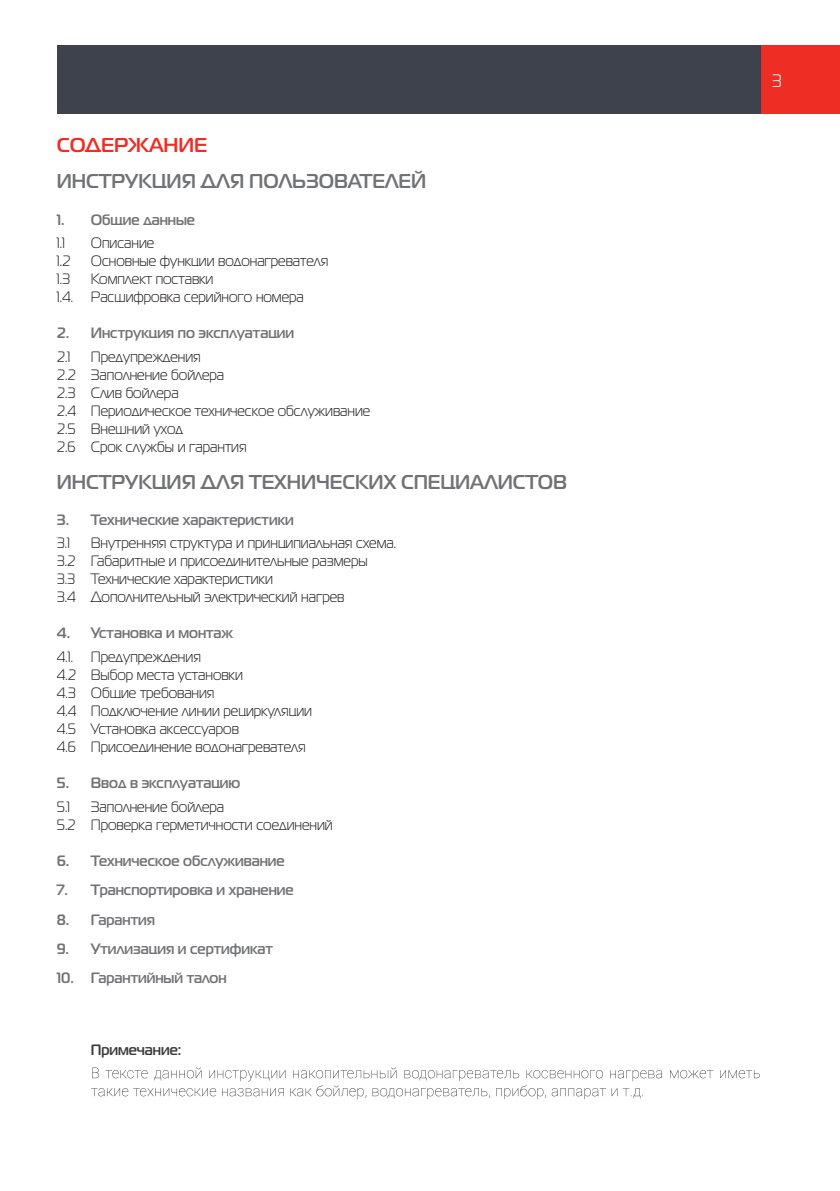
<style>
.page{position:relative;width:840px;height:1191px;background:#fff}
.page>*{position:absolute;margin:0;border:0;box-sizing:border-box;transform-origin:0 0}
.t1{font:700 20px "Magistral C";color:#717275;scale:.96 1}
.t2{font:700 20px "Magistral C";color:#ee2d24}
.t3{font:18px "Magistral C";color:#fff}
.t4{font:15px/18px "Magistral C";color:#231f20;scale:.96 1}
.t5{font:700 15px "Magistral C";color:#717275;scale:.96 1}
.t6{font:700 15px "Magistral C";color:#3b3a3c;scale:.96 1}
</style>
<div class="page">
<div style="left:748px;top:45px;width:91px;height:68px;background:#ee2d24"></div>
<div style="left:57px;top:45px;width:703px;height:68px;background:#3e424c"></div>
<svg style="left:91px;top:1067px;width:668px;height:32px"></svg>
<h1 class="t2" style="left:57px;top:135px;width:152px">СОДЕРЖАНИЕ</h1>
<h1 class="t1" style="left:57px;top:171px;width:386px">ИНСТРУКЦИЯ ДЛЯ ПОЛЬЗОВАТЕЛЕЙ</h1>
<p class="t5" style="left:57px;top:212px;width:145px">1. Общие данные</p>
<p class="t4" style="left:57px;top:234px;width:10px">1.1</p>
<p class="t4" style="left:91px;top:234px;width:68px">Описание</p>
<p class="t4" style="left:57px;top:252px;width:16px">1.2</p>
<p class="t4" style="left:91px;top:252px;width:249px">Основные функции водонагревателя</p>
<p class="t4" style="left:57px;top:270px;width:15px">1.3</p>
<p class="t4" style="left:57px;top:270px;width:259px;text-indent:34px">Комплект поставки<br>1.4. Расшифровка серийного номера</p>
<p class="t5" style="left:57px;top:325px;width:249px">2. Инструкция по эксплуатации</p>
<p class="t4" style="left:57px;top:348px;width:16px">2.1</p>
<p class="t4" style="left:57px;top:348px;width:328px;text-indent:34px">Предупреждения<br>2.2 Заполнение бойлера<br>2.3 Слив бойлера<br>2.4 Периодическое техническое обслуживание<br>2.5 Внешний уход<br>2.6 Срок службы и гарантия</p>
<h1 class="t1" style="left:57px;top:471px;width:532px">ИНСТРУКЦИЯ ДЛЯ ТЕХНИЧЕСКИХ СПЕЦИАЛИСТОВ</h1>
<p class="t5" style="left:57px;top:512px;width:248px">3. Технические характеристики</p>
<p class="t4" style="left:57px;top:534px;width:15px">3.1</p>
<p class="t4" style="left:57px;top:534px;width:354px;text-indent:34px">Внутренняя структура и принципиальная схема.<br>3.2 Габаритные и присоединительные размеры<br>3.3 Технические характеристики<br>3.4 Дополнительный электрический нагрев</p>
<p class="t5" style="left:57px;top:625px;width:185px">4. Установка и монтаж</p>
<p class="t4" style="left:57px;top:648px;width:267px">4.1. Предупреждения<br>4.2 Выбор места установки<br>4.3 Общие требования<br>4.4 Подключение линии рециркуляции<br>4.5 Установка аксессуаров<br>4.6 Присоединение водонагревателя</p>
<p class="t5" style="left:57px;top:775px;width:193px">5. Ввод в эксплуатацию</p>
<p class="t4" style="left:57px;top:798px;width:16px">5.1</p>
<p class="t4" style="left:57px;top:798px;width:289px;text-indent:34px">Заполнение бойлера<br>5.2 Проверка герметичности соединений</p>
<p class="t5" style="left:57px;top:853px;width:239px">6. Техническое обслуживание</p>
<p class="t5" style="left:57px;top:882px;width:248px">7. Транспортировка и хранение</p>
<p class="t5" style="left:57px;top:911px;width:104px">8. Гарантия</p>
<p class="t5" style="left:57px;top:941px;width:226px">9. Утилизация и сертификат</p>
<p class="t5" style="left:57px;top:970px;width:178px">10. Гарантийный талон</p>
<p class="t6" style="left:91px;top:1041px;width:96px">Примечание:</p>
<p class="t3" style="left:771px;top:72px;width:12px">3</p>
</div>
